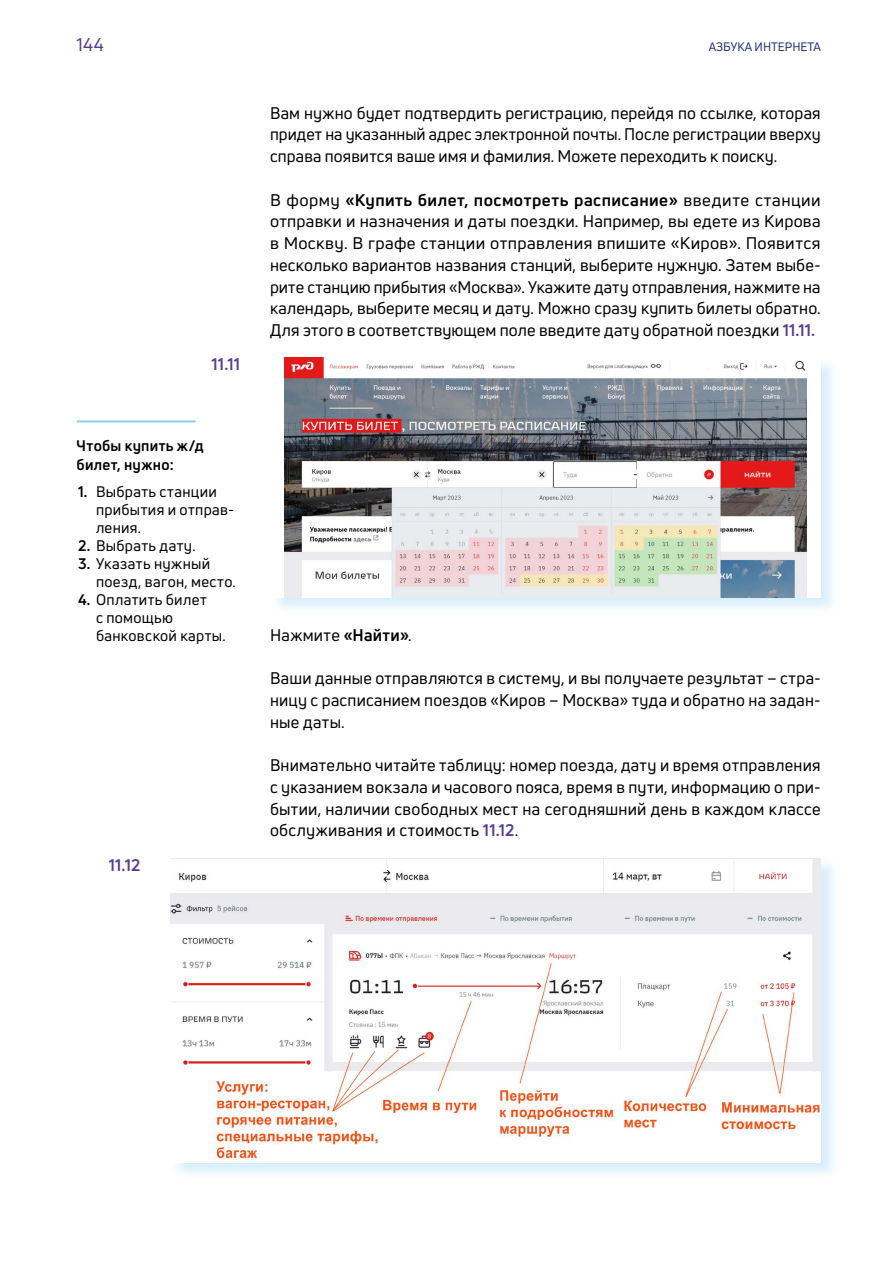
<style>
.page{position:relative;width:893px;height:1263px;background:#fff}
.page>*{position:absolute;margin:0;border:0;box-sizing:border-box;transform-origin:0 0}
.t1{font:18px "Uni Neue";color:#573e91}
.t2{font:16.5px/21.8px "Uni Neue";letter-spacing:.01em;color:#000;text-align:justify}
.t3{font:700 16.5px "Uni Neue";letter-spacing:.015em;color:#573e91}
.t4{font:15px/18px "Uni Neue";letter-spacing:.025em;color:#000}
.t5{font:700 15px/19.5px "Uni Neue";letter-spacing:.02em;color:#000}
.t6{font:12px "Uni Neue";color:#243072}
.s1{font-weight:700}
.s2{font-weight:700;color:#573e91}
</style>
<div class="page">
<div style="left:270px;top:357px;width:570px;height:258px;background:#91cff3;opacity:.35"></div>
<div style="left:270px;top:358px;width:551px;height:239px;background:#fff"></div>
<img style="left:285px;top:358px;width:521px;height:239px">
<div style="left:170px;top:857px;width:670px;height:323px;background:#91cff3;opacity:.35"></div>
<img style="left:170px;top:858px;width:651px;height:305px">
<hr style="left:78px;top:420px;width:117px;height:2px;background:#91cff3">
<p class="t1" style="left:77px;top:33px;width:29px">144</p>
<p class="t6" style="left:709px;top:39px;width:114px">АЗБУКА ИНТЕРНЕТА</p>
<p class="t3" style="left:211px;top:354px;width:30px">11.11</p>
<p class="t5" style="left:77px;top:435px;width:129px">Чтобы купить ж/д билет, нужно:</p>
<p class="t4" style="left:96px;top:482px;width:140px;text-indent:-18px"><span class="s1">1.</span> Выбрать станции прибытия и отправ&shy;ления.</p>
<p class="t4" style="left:78px;top:536px;width:119px"><span class="s1">2.</span> Выбрать дату.</p>
<p class="t4" style="left:96px;top:554px;width:141px;text-indent:-18px"><span class="s1">3.</span> Указать нужный поезд, вагон, место.</p>
<p class="t4" style="left:96px;top:590px;width:131px;text-indent:-18px"><span class="s1">4.</span> Оплатить билет<br>с помощью банковской карты.</p>
<p class="t3" style="left:109px;top:854px;width:33px">11.12</p>
<p class="t2" style="left:270px;top:102px;width:552px">Вам нужно будет подтвердить регистрацию, перейдя по ссылке, которая придет на указанный адрес электронной почты. После регистрации вверху справа появится ваше имя и фамилия. Можете переходить к поиску.</p>
<p class="t2" style="left:270px;top:189px;width:552px">В форму <span class="s1">«Купить билет, посмотреть расписание»</span> введите станции отправки и назначения и даты поездки. Например, вы едете из Кирова в Москву. В графе станции отправления впишите «Киров». Появится несколько вариантов названия станций, выберите нужную. Затем выбе&shy;рите станцию прибытия «Москва». Укажите дату отправления, нажмите на календарь, выберите месяц и дату. Можно сразу купить билеты обратно.<br>Для этого в соответствующем поле введите дату обратной поездки <span class="s2">11.11.</span></p>
<p class="t2" style="left:270px;top:624px;width:143px">Нажмите <span class="s1">«Найти»</span>.</p>
<p class="t2" style="left:270px;top:667px;width:552px">Ваши данные отправляются в систему, и вы получаете результат – стра&shy;ницу с расписанием поездов «Киров – Москва» туда и обратно на задан&shy;ные даты.</p>
<p class="t2" style="left:270px;top:754px;width:552px">Внимательно читайте таблицу: номер поезда, дату и время отправления с указанием вокзала и часового пояса, время в пути, информацию о при&shy;бытии, наличии свободных мест на сегодняшний день в каждом классе обслуживания и стоимость <span class="s2">11.12</span>.</p>
</div>
